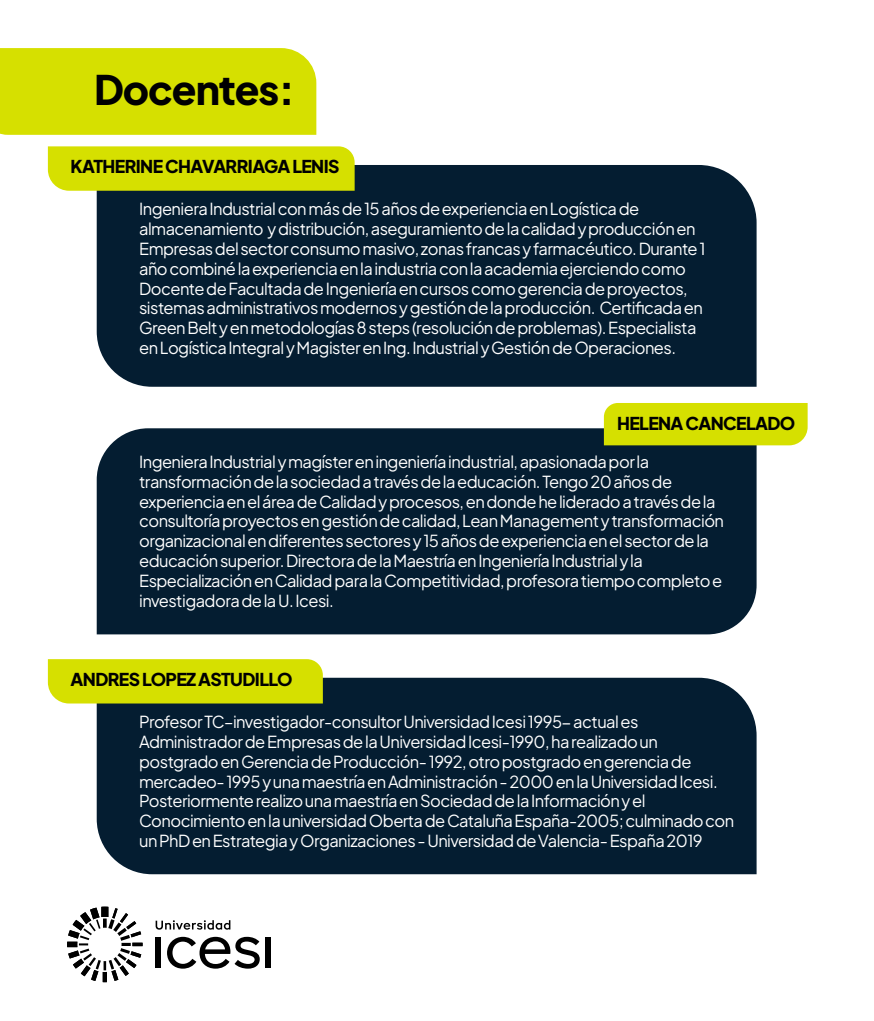
<style>
.page{position:relative;width:874px;height:1021px;background:#fff}
.page>*{position:absolute;margin:0;border:0;box-sizing:border-box;transform-origin:0 0}
.t1{font:800 40.5px "Plus Jakarta Sans";letter-spacing:-.025em;color:#000}
.t2{font:800 17.55px "Plus Jakarta Sans";letter-spacing:-.035em;color:#000}
.t3{font:16.5px/19.8px "Plus Jakarta Sans";letter-spacing:-.035em;color:#fff}
</style>
<div class="page">
<div style="left:0;top:48px;width:316px;height:87px;background:#d6e000"></div>
<div style="left:97px;top:165px;width:659px;height:221px;background:#041d31"></div>
<div style="left:48px;top:146px;width:307px;height:45px;background:#d6e000"></div>
<div style="left:97px;top:677px;width:659px;height:197px;background:#041d31"></div>
<div style="left:48px;top:659px;width:275px;height:44px;background:#d6e000"></div>
<div style="left:97px;top:428px;width:659px;height:206px;background:#041d31"></div>
<div style="left:604px;top:403px;width:203px;height:42px;background:#d6e000"></div>
<svg style="left:67px;top:906px;width:76px;height:75px"></svg>
<div style="left:156px;top:937px;width:5px;height:30px;background:#000"></div>
<svg style="left:167px;top:936px;width:93px;height:32px"></svg>
<div style="left:266px;top:937px;width:5px;height:30px;background:#000"></div>
<svg style="left:156px;top:920px;width:74px;height:9px"></svg>
<h1 class="t1" style="left:94px;top:53px;width:202px">Docentes:</h1>
<p class="t2" style="left:71px;top:150px;width:271px">KATHERINE CHAVARRIAGA LENIS</p>
<p class="t3" style="left:139px;top:198px;width:568px">Ingeniera Industrial con más de 15 años de experiencia en Logística de almacenamiento y distribución, aseguramiento de la calidad y producción en Empresas del sector consumo masivo, zonas francas y farmacéutico. Durante 1 año combiné la experiencia en la industria con la academia ejerciendo como Docente de Facultada de Ingeniería en cursos como gerencia de proyectos, sistemas administrativos modernos y gestión de la producción. Certificada en Green Belt y en metodologías 8 steps (resolución de problemas). Especialista en Logística Integral y Magister en Ing. Industrial y Gestión de Operaciones.</p>
<p class="t2" style="left:617px;top:407px;width:180px">HELENA CANCELADO</p>
<p class="t3" style="left:139px;top:450px;width:586px">Ingeniera Industrial y magíster en ingeniería industrial, apasionada por la transformación de la sociedad a través de la educación. Tengo 20 años de experiencia en el área de Calidad y procesos, en donde he liderado a través de la consultoría proyectos en gestión de calidad, Lean Management y transformación organizacional en diferentes sectores y 15 años de experiencia en el sector de la educación superior. Directora de la Maestría en Ingeniería Industrial y la Especialización en Calidad para la Competitividad, profesora tiempo completo e investigadora de la U. Icesi.</p>
<p class="t2" style="left:71px;top:663px;width:223px">ANDRES LOPEZ ASTUDILLO</p>
<p class="t3" style="left:139px;top:710px;width:597px">Profesor TC–investigador-consultor Universidad Icesi 1995− actual es Administrador de Empresas de la Universidad Icesi-1990, ha realizado un postgrado en Gerencia de Producción- 1992, otro postgrado en gerencia de mercadeo- 1995 y una maestría en Administración - 2000 en la Universidad Icesi.<br>Posteriormente realizo una maestría en Sociedad de la Información y el Conocimiento en la universidad Oberta de Cataluña España-2005; culminado con un PhD en Estrategia y Organizaciones - Universidad de Valencia- España 2019</p>
</div>
